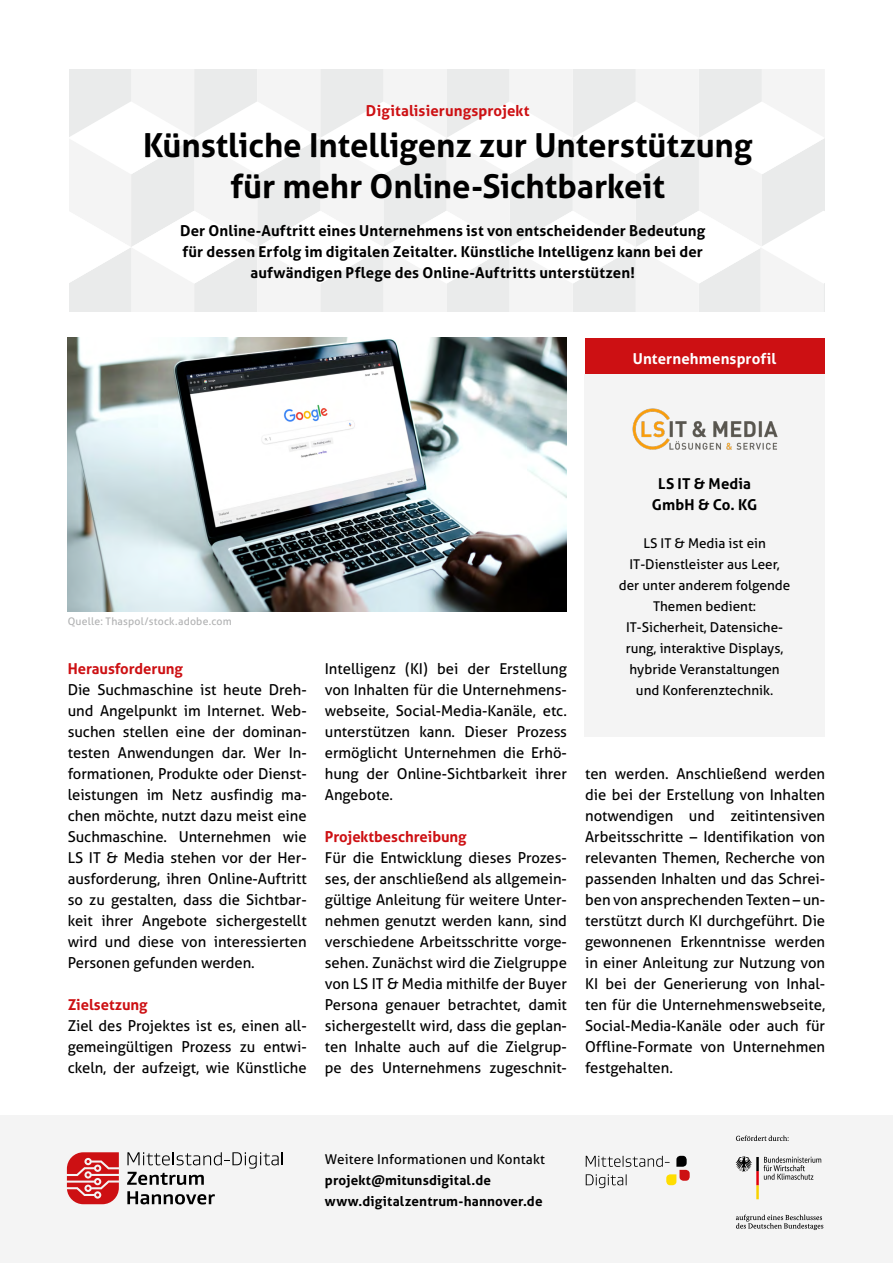
<style>
.page{position:relative;width:893px;height:1263px;background:#fff}
.page>*{position:absolute;margin:0;border:0;box-sizing:border-box;transform-origin:0 0}
.t1{font:700 33px/40.5px "Aller";letter-spacing:-.005em;color:#000;text-align:center}
.t2{font:15px/21px "Aller";color:#000;text-align:justify}
.t3{font:700 15px/21px "Aller";letter-spacing:.01em;color:#000;text-align:center}
.t4{font:700 15px "Aller";color:#cd1013}
.t5{font:700 15px "Aller";letter-spacing:.01em;color:#fff}
.t6{font:13.5px/21px "Aller";color:#000;text-align:center}
.t7{font:700 13.5px/21px "Aller";letter-spacing:.015em;color:#000}
.t8{font:10.5px "Aller";letter-spacing:.02em;color:#b1b2b3}
</style>
<div class="page">
<svg style="left:69px;top:69px;width:756px;height:243px"></svg>
<div style="left:585px;top:338px;width:240px;height:36px;background:#cd1013"></div>
<div style="left:585px;top:374px;width:240px;height:363px;background:#f4f4f4"></div>
<div style="left:0;top:1115px;width:893px;height:148px;background:#f4f4f4"></div>
<img style="left:68px;top:337px;width:499px;height:274px">
<img style="left:632px;top:408px;width:146px;height:42px">
<svg style="left:586px;top:1156px;width:104px;height:32px"></svg>
<svg style="left:736px;top:1135px;width:53px;height:6px"></svg>
<svg style="left:736px;top:1214px;width:87px;height:16px"></svg>
<svg style="left:736px;top:1156px;width:85px;height:43px"></svg>
<svg style="left:127px;top:1152px;width:156px;height:33px"></svg>
<svg style="left:127px;top:1191px;width:88px;height:13px"></svg>
<svg style="left:67px;top:1152px;width:52px;height:52px"></svg>
<p class="t4" style="left:366px;top:102px;width:165px">Digitalisierungsprojekt</p>
<h1 class="t1" style="left:143px;top:125px;width:611px">Künstliche Intelligenz zur Unterstützung für mehr Online-Sichtbarkeit</h1>
<p class="t3" style="left:180px;top:220px;width:527px">Der Online-Auftritt eines Unternehmens ist von entscheidender Bedeutung für dessen Erfolg im digitalen Zeitalter. Künstliche Intelligenz kann bei der aufwändigen Pflege des Online-Auftritts unterstützen!</p>
<p class="t5" style="left:633px;top:349px;width:145px">Unternehmensprofil</p>
<p class="t8" style="left:68px;top:614px;width:166px">Quelle: Thaspol/stock.adobe.com</p>
<p class="t4" style="left:68px;top:659px;width:117px">Herausforderung</p>
<p class="t2" style="left:68px;top:679px;width:240px">Die Suchmaschine ist heute Dreh&shy;und Angelpunkt im Internet. Web&shy;suchen stellen eine der dominan&shy;testen Anwendungen dar. Wer In&shy;formationen, Produkte oder Dienst&shy;leistungen im Netz ausfindig ma&shy;chen möchte, nutzt dazu meist eine Suchmaschine. Unternehmen wie LS IT &amp; Media stehen vor der Her&shy;ausforderung, ihren Online-Auftritt so zu gestalten, dass die Sichtbar&shy;keit ihrer Angebote sichergestellt wird und diese von interessierten Personen gefunden werden.</p>
<p class="t4" style="left:68px;top:995px;width:81px">Zielsetzung</p>
<p class="t2" style="left:68px;top:1015px;width:240px">Ziel des Projektes ist es, einen all&shy;gemeingültigen Prozess zu entwi&shy;ckeln, der aufzeigt, wie Künstliche</p>
<p class="t2" style="left:325px;top:658px;width:244px">Intelligenz (KI) bei der Erstellung von Inhalten für die Unternehmens&shy;webseite, Social-Media-Kanäle, etc. unterstützen kann. Dieser Prozess ermöglicht Unternehmen die Erhö&shy;hung der Online-Sichtbarkeit ihrer Angebote.</p>
<p class="t4" style="left:325px;top:827px;width:143px">Projektbeschreibung</p>
<p class="t2" style="left:325px;top:847px;width:244px">Für die Entwicklung dieses Prozes&shy;ses, der anschließend als allgemein&shy;gültige Anleitung für weitere Unter&shy;nehmen genutzt werden kann, sind verschiedene Arbeitsschritte vorge&shy;sehen. Zunächst wird die Zielgruppe von LS IT &amp; Media mithilfe der Buyer Persona genauer betrachtet, damit sichergestellt wird, dass die geplan&shy;ten Inhalte auch auf die Zielgrup&shy;pe des Unternehmens zugeschnit-</p>
<p class="t3" style="left:652px;top:473px;width:107px">LS IT &amp; Media<br>GmbH &amp; Co. KG</p>
<p class="t6" style="left:619px;top:532px;width:173px">LS IT &amp; Media ist ein<br>IT-Dienstleister aus Leer, der unter anderem folgende<br>Themen bedient:<br>IT-Sicherheit, Datensiche&shy;rung, interaktive Displays, hybride Veranstaltungen und Konferenztechnik.</p>
<p class="t2" style="left:585px;top:763px;width:242px">ten werden. Anschließend werden die bei der Erstellung von Inhalten notwendigen und zeitintensiven Arbeitsschritte – Identifikation von relevanten Themen, Recherche von passenden Inhalten und das Schrei&shy;ben von ansprechenden Texten – un&shy;terstützt durch KI durchgeführt. Die gewonnenen Erkenntnisse werden in einer Anleitung zur Nutzung von KI bei der Generierung von Inhal&shy;ten für die Unternehmenswebseite, Social-Media-Kanäle oder auch für Offline-Formate von Unternehmen festgehalten.</p>
<p class="t6" style="left:325px;top:1149px;width:222px">Weitere Informationen und Kontakt</p>
<p class="t7" style="left:325px;top:1170px;width:219px">projekt@mitunsdigital.de www.digitalzentrum-hannover.de</p>
</div>
